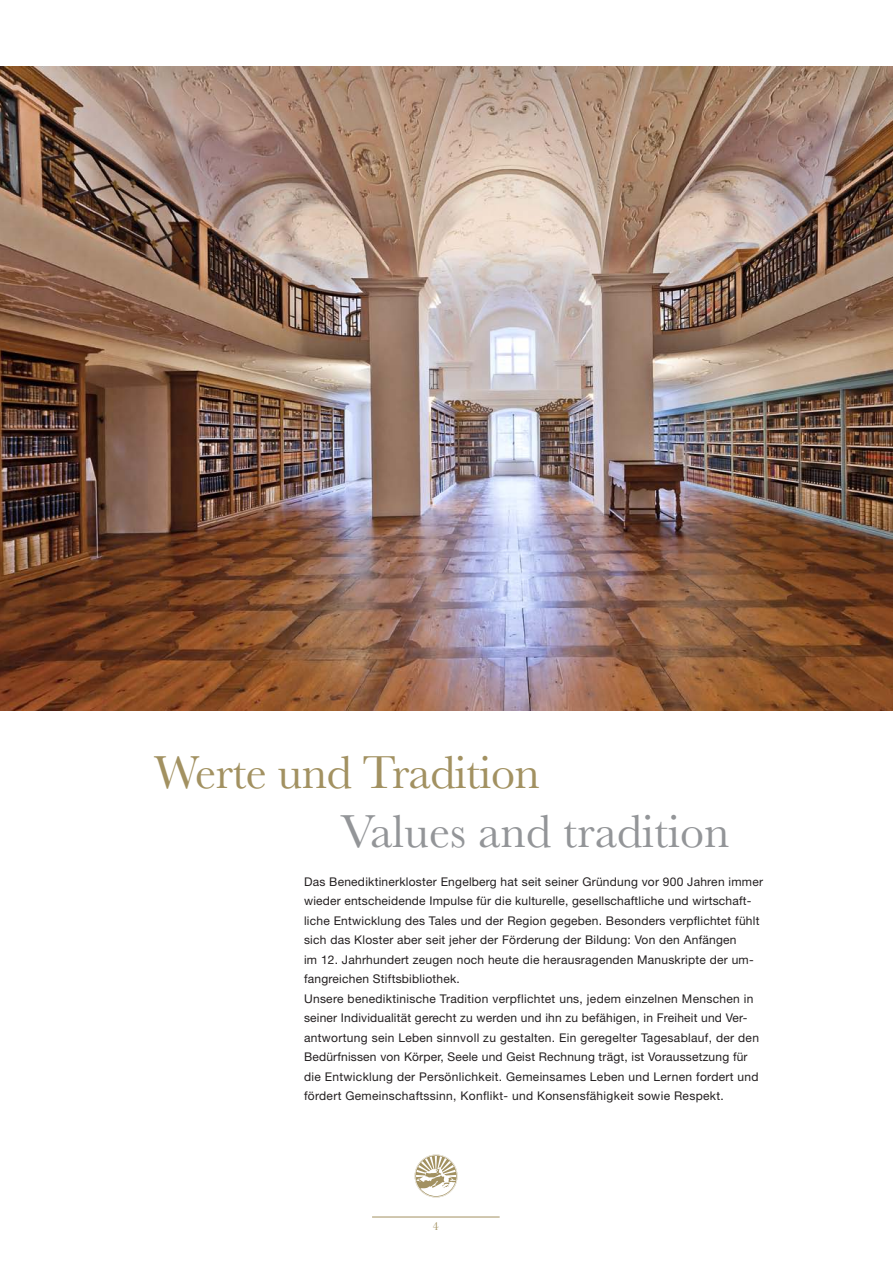
<style>
.page{position:relative;width:893px;height:1263px;background:#fff}
.page>*{position:absolute;margin:0;border:0;box-sizing:border-box;transform-origin:0 0}
.Headline_englisch{font:48px "Baskerville";color:#939598}
.Headline_deutsch{font:48px "Baskerville";letter-spacing:-.015em;color:#a29161}
.Fliesstext_deutsch{font:12px/19.5px "Helvetica Neue LT Std";letter-spacing:.02em;color:#231f20}
.t1{font:12px "Baskerville";color:#a29161}
</style>
<div class="page">
<svg style="left:415px;top:1154px;width:43px;height:43px"></svg>
<hr style="left:372px;top:1216px;width:128px;height:1px;background:#a29161">
<img style="left:0;top:67px;width:893px;height:643px">
<p class="Headline_deutsch" style="left:154px;top:742px;width:387px">Werte und Tradition</p>
<p class="Headline_englisch" style="left:340px;top:801px;width:391px">Values and tradition</p>
<p class="Fliesstext_deutsch" style="left:304px;top:872px;width:460px">Das Benediktinerkloster Engelberg hat seit seiner Gründung vor 900 Jahren immer wieder entscheidende Impulse für die kulturelle, gesellschaftliche und wirtschaft&shy;liche Entwicklung des Tales und der Region gegeben. Besonders verpflichtet fühlt sich das Kloster aber seit jeher der Förderung der Bildung: Von den Anfängen<br>im 12. Jahrhundert zeugen noch heute die herausragenden Manuskripte der um&shy;fangreichen Stiftsbibliothek.</p>
<p class="Fliesstext_deutsch" style="left:304px;top:989px;width:456px">Unsere benediktinische Tradition verpflichtet uns, jedem einzelnen Menschen in seiner Individualität gerecht zu werden und ihn zu befähigen, in Freiheit und Ver&shy;antwortung sein Leben sinnvoll zu gestalten. Ein geregelter Tagesablauf, der den Bedürfnissen von Körper, Seele und Geist Rechnung trägt, ist Voraussetzung für die Entwicklung der Persönlichkeit. Gemeinsames Leben und Lernen fordert und fördert Gemeinschaftssinn, Konflikt- und Konsensfähigkeit sowie Respekt.</p>
<p class="t1" style="left:433px;top:1219px;width:7px">4</p>
</div>
